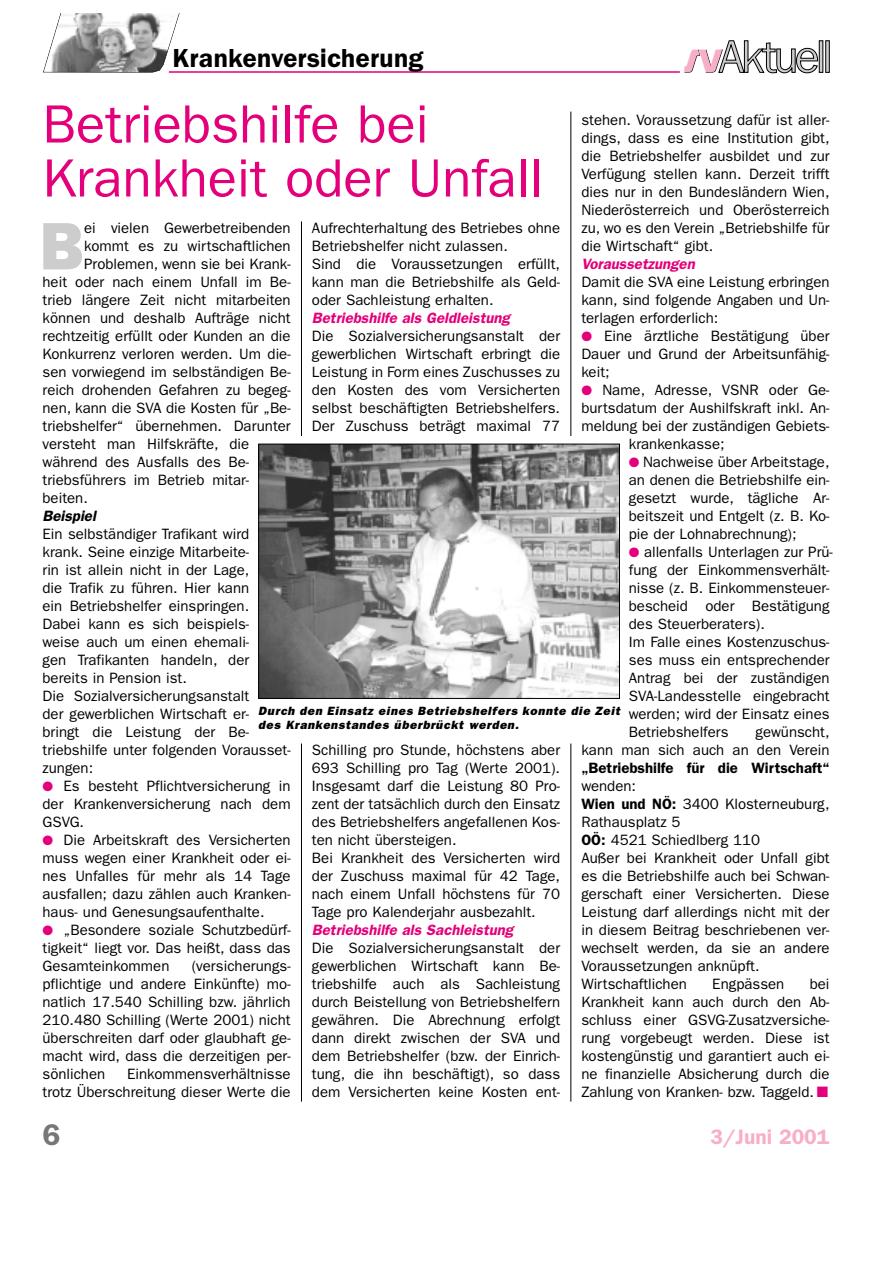
<style>
.page{position:relative;width:893px;height:1263px;background:#fff}
.page>*{position:absolute;margin:0;border:0;box-sizing:border-box;transform-origin:0 0}
.t1{font:800 67.5px "Franklin Gothic";color:#cdcdcd}
.t2{font:54px/54px "Franklin Gothic";color:#e3007a}
.t3{font:600 30px "Franklin Gothic";color:#777}
.t4{font:600 27px "Franklin Gothic Itc T";color:#000}
.t5{font:600 21px "Franklin Gothic";color:#f7afc7}
.t6{font:15px/18px "Franklin Gothic";color:#000;text-align:justify}
.t7{font:italic 600 15px "Franklin Gothic";color:#e3007a}
.t8{font:600 15px "Franklin Gothic";color:#000}
.t9{font:italic 600 15px "Franklin Gothic";color:#000}
.t10{font:italic 800 12px/13.5px "Franklin Gothic";letter-spacing:.06em;color:#000}
.s1{color:#e3007a}
.s2{font-weight:600}
</style>
<div class="page">
<hr style="left:169px;top:71px;width:511px;height:2px;background:#e3007a">
<svg style="left:819px;top:41px;width:4px;height:31px"></svg>
<svg style="left:825px;top:41px;width:4px;height:31px"></svg>
<svg style="left:43px;top:14px;width:139px;height:58px"></svg>
<svg style="left:684px;top:40px;width:133px;height:33px"></svg>
<hr style="left:301px;top:744px;width:1px;height:358px;background:#000">
<hr style="left:301px;top:221px;width:1px;height:215px;background:#000">
<hr style="left:570px;top:744px;width:1px;height:358px;background:#000">
<hr style="left:570px;top:112px;width:1px;height:324px;background:#000">
<img style="left:260px;top:446px;width:358px;height:251px">
<div style="left:258px;top:444px;width:362px;height:255px;border:1px solid #000"></div>
<h3 class="t4" style="left:172px;top:48px;width:253px">Krankenversicherung</h3>
<h2 class="t2" style="left:43px;top:102px;width:501px">Betriebshilfe bei<br>Krankheit oder Unfall</h2>
<p class="t6" style="left:581px;top:113px;width:250px">stehen. Voraussetzung dafür ist aller&shy;dings, dass es eine Institution gibt, die Betriebshelfer ausbildet und zur Verfügung stellen kann. Derzeit trifft dies nur in den Bundesländern Wien, Niederösterreich und Oberösterreich zu, wo es den Verein „Betriebshilfe für die Wirtschaft“ gibt.</p>
<p class="t7" style="left:581px;top:259px;width:115px">Voraussetzungen</p>
<p class="t6" style="left:581px;top:275px;width:250px">Damit die SVA eine Leistung erbringen kann, sind folgende Angaben und Un&shy;terlagen erforderlich:</p>
<p class="t6" style="left:581px;top:329px;width:250px"><span class="s1">●</span> Eine ärztliche Bestätigung über Dauer und Grund der Arbeitsunfähig&shy;keit;</p>
<p class="t6" style="left:581px;top:383px;width:250px"><span class="s1">●</span> Name, Adresse, VSNR oder Ge-</p>
<p class="t6" style="left:581px;top:401px;width:250px">burtsdatum der Aushilfskraft inkl. An-</p>
<p class="t6" style="left:581px;top:419px;width:250px">meldung bei der zuständigen Gebiets-</p>
<p class="t6" style="left:629px;top:437px;width:97px">krankenkasse;</p>
<p class="t6" style="left:629px;top:455px;width:202px"><span class="s1">●</span> Nachweise über Arbeitstage, an denen die Betriebshilfe ein&shy;gesetzt wurde, tägliche Ar&shy;beitszeit und Entgelt (z. B. Ko&shy;pie der Lohnabrechnung);</p>
<p class="t6" style="left:629px;top:545px;width:205px;text-align:left"><span class="s1">●</span> allenfalls Unterlagen zur Prü&shy;fung der Einkommensverhält&shy;nisse (z. B. Einkommensteuer&shy;bescheid oder Bestätigung des Steuerberaters).<br>Im Falle eines Kostenzuschus&shy;ses muss ein entsprechender<br>Antrag bei der zuständigen<br>SVA-Landesstelle eingebracht werden; wird der Einsatz eines<br>Betriebshelfers</p>
<p class="t6" style="left:312px;top:221px;width:250px;text-align:left">Aufrechterhaltung des Betriebes ohne Betriebshelfer nicht zulassen.<br>Sind die Voraussetzungen erfüllt, kann man die Betriebshilfe als Geld&shy;oder Sachleistung erhalten.</p>
<p class="t7" style="left:312px;top:313px;width:199px">Betriebshilfe als Geldleistung</p>
<p class="t6" style="left:312px;top:329px;width:250px">Die Sozialversicherungsanstalt der gewerblichen Wirtschaft erbringt die Leistung in Form eines Zuschusses zu den Kosten des vom Versicherten selbst beschäftigten Betriebshelfers.<br>Der Zuschuss beträgt maximal 77</p>
<h1 class="t1" style="left:40px;top:223px;width:46px">B</h1>
<p class="t6" style="left:84px;top:221px;width:208px">ei vielen Gewerbetreibenden</p>
<p class="t6" style="left:84px;top:239px;width:208px">kommt es zu wirtschaftlichen</p>
<p class="t6" style="left:84px;top:257px;width:208px">Problemen, wenn sie bei Krank-</p>
<p class="t6" style="left:43px;top:275px;width:250px">heit oder nach einem Unfall im Be-</p>
<p class="t6" style="left:43px;top:293px;width:250px">trieb längere Zeit nicht mitarbeiten</p>
<p class="t6" style="left:43px;top:311px;width:250px">können und deshalb Aufträge nicht</p>
<p class="t6" style="left:43px;top:329px;width:250px">rechtzeitig erfüllt oder Kunden an die</p>
<p class="t6" style="left:43px;top:347px;width:250px">Konkurrenz verloren werden. Um die-</p>
<p class="t6" style="left:43px;top:365px;width:250px">sen vorwiegend im selbständigen Be-</p>
<p class="t6" style="left:43px;top:383px;width:250px">reich drohenden Gefahren zu begeg-</p>
<p class="t6" style="left:43px;top:401px;width:250px">nen, kann die SVA die Kosten für „Be-</p>
<p class="t6" style="left:43px;top:419px;width:250px">triebshelfer“ übernehmen. Darunter</p>
<p class="t6" style="left:43px;top:437px;width:208px">versteht man Hilfskräfte, die</p>
<p class="t6" style="left:43px;top:455px;width:208px">während des Ausfalls des Be-</p>
<p class="t6" style="left:43px;top:473px;width:208px">triebsführers im Betrieb mitar-</p>
<p class="t6" style="left:43px;top:491px;width:47px">beiten.</p>
<p class="t9" style="left:43px;top:511px;width:55px">Beispiel</p>
<p class="t6" style="left:43px;top:527px;width:250px;text-align:left">Ein selbständiger Trafikant wird krank. Seine einzige Mitarbeite-<br>rin ist allein nicht in der Lage,<br>die Trafik zu führen. Hier kann<br>ein Betriebshelfer einspringen.<br>Dabei kann es sich beispiels-<br>weise auch um einen ehemali-<br>gen Trafikanten handeln, der bereits in Pension ist.<br>Die Sozialversicherungsanstalt<br>der gewerblichen Wirtschaft er-<br>bringt die Leistung der Be&shy;triebshilfe unter folgenden Vorausset&shy;zungen:</p>
<p class="t6" style="left:43px;top:779px;width:250px"><span class="s1">●</span> Es besteht Pflichtversicherung in der Krankenversicherung nach dem GSVG.</p>
<p class="t6" style="left:43px;top:833px;width:250px"><span class="s1">●</span> Die Arbeitskraft des Versicherten muss wegen einer Krankheit oder ei&shy;nes Unfalles für mehr als 14 Tage ausfallen; dazu zählen auch Kranken&shy;haus- und Genesungsaufenthalte.</p>
<p class="t6" style="left:43px;top:923px;width:250px"><span class="s1">●</span> „Besondere soziale Schutzbedürf&shy;tigkeit“ liegt vor. Das heißt, dass das Gesamteinkommen</p>
<p class="t10" style="left:258px;top:705px;width:363px">Durch den Einsatz eines Betriebshelfers konnte die Zeit des Krankenstandes überbrückt werden.</p>
<p class="t6" style="left:581px;top:725px;width:250px;text-align:right">gewünscht,<br>kann man sich auch an den Verein</p>
<p class="t8" style="left:581px;top:763px;width:250px">„Betriebshilfe für die Wirtschaft“</p>
<p class="t6" style="left:581px;top:779px;width:250px;text-align:left">wenden:<br><span class="s2">Wien und NÖ:</span> 3400 Klosterneuburg,<br>Rathausplatz 5<br><span class="s2">OÖ:</span> 4521 Schiedlberg 110<br>Außer bei Krankheit oder Unfall gibt es die Betriebshilfe auch bei Schwan&shy;gerschaft einer Versicherten. Diese<br>Leistung darf allerdings nicht mit der in diesem Beitrag beschriebenen ver&shy;wechselt werden, da sie an andere<br>Voraussetzungen anknüpft.<br>Wirtschaftlichen</p>
<p class="t6" style="left:312px;top:743px;width:250px;text-align:left">Schilling pro Stunde, höchstens aber 693 Schilling pro Tag (Werte 2001).<br>Insgesamt darf die Leistung 80 Pro&shy;zent der tatsächlich durch den Einsatz des Betriebshelfers angefallenen Kos&shy;ten nicht übersteigen.<br>Bei Krankheit des Versicherten wird der Zuschuss maximal für 42 Tage, nach einem Unfall höchstens für 70<br>Tage pro Kalenderjahr ausbezahlt.</p>
<p class="t7" style="left:312px;top:925px;width:203px">Betriebshilfe als Sachleistung</p>
<p class="t6" style="left:312px;top:941px;width:250px">Die Sozialversicherungsanstalt der gewerblichen Wirtschaft kann Be&shy;triebshilfe auch als Sachleistung durch Beistellung von Betriebshelfern gewähren. Die Abrechnung erfolgt dann direkt zwischen der SVA und dem Betriebshelfer (bzw. der Einrich&shy;tung, die ihn beschäftigt), so dass dem Versicherten keine Kosten ent-</p>
<p class="t6" style="left:43px;top:959px;width:250px;text-indent:149px">(versicherungs&shy;pflichtige und andere Einkünfte) mo&shy;natlich 17.540 Schilling bzw. jährlich 210.480 Schilling (Werte 2001) nicht überschreiten darf oder glaubhaft ge&shy;macht wird, dass die derzeitigen per&shy;sönlichen</p>
<p class="t6" style="left:712px;top:977px;width:73px">Engpässen</p>
<p class="t6" style="left:581px;top:977px;width:250px;text-indent:228px">bei Krankheit kann auch durch den Ab&shy;schluss einer GSVG-Zusatzversiche&shy;rung vorgebeugt werden. Diese ist kostengünstig und garantiert auch ei&shy;ne finanzielle Absicherung durch die Zahlung von Kranken- bzw. Taggeld. <span class="s1">■</span></p>
<p class="t6" style="left:43px;top:1067px;width:250px;text-align:right">Einkommensverhältnisse<br>trotz Überschreitung dieser Werte die</p>
<h3 class="t3" style="left:43px;top:1124px;width:19px">6</h3>
<h3 class="t5" style="left:710px;top:1129px;width:121px">3/Juni 2001</h3>
</div>
